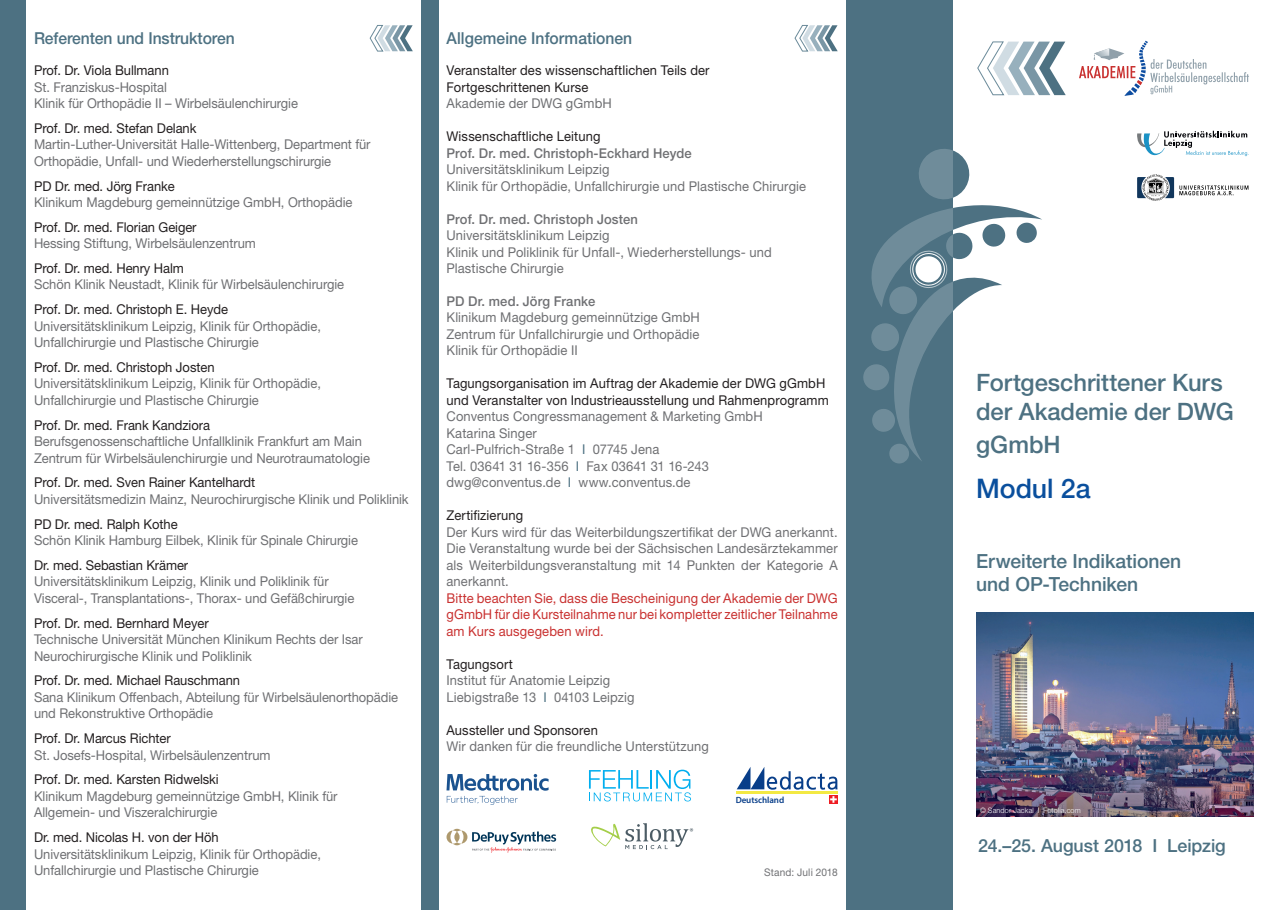
<style>
.page{position:relative;width:1280px;height:910px;background:#fff}
.page>*{position:absolute;margin:0;border:0;box-sizing:border-box;transform-origin:0 0}
.t1{font:500 27px "Helvetica Neue LT Std";color:#0a4f9d}
.t2{font:500 24px/28.8px "Helvetica Neue LT Std";color:#4d7182}
.t3{font:500 19.5px/23.4px "Helvetica Neue LT Std";color:#4d7182}
.t4{font:500 18px "Helvetica Neue LT Std";letter-spacing:-.005em;color:#4d7182}
.t5{font:500 16.5px "Helvetica Neue LT Std";letter-spacing:-.005em;color:#4d7182;scale:.95 1}
.t6{font:13.5px/16.5px "Helvetica Neue LT Std";letter-spacing:-.005em;color:#6f7073;scale:.96 1}
.t7{font:13.5px/16.5px "Helvetica Neue LT Std";letter-spacing:-.005em;color:#231f20;scale:.96 1}
.t8{font:13.5px/16.5px "Helvetica Neue LT Std";letter-spacing:.005em;color:#c93130;text-align:justify;scale:.96 1}
.t9{font:500 13.5px "Helvetica Neue LT Std";letter-spacing:.01em;color:#6f7073;scale:.96 1}
.t10{font:10.5px "Helvetica Neue LT Std";letter-spacing:.015em;color:#6f7073;scale:.96 1}
.t11{font:600 9px "Myriad Pro";letter-spacing:-.01em;color:#083e89}
.t12{font:300 7.5px "Helvetica Neue LT Std";letter-spacing:.025em;color:#fff;scale:.96 1}
.s1{color:#4d7182}
</style>
<div class="page">
<svg style="left:952px;top:145px;width:90px;height:319px"></svg>
<div style="left:846px;top:0;width:106px;height:910px;background:#4d7182"></div>
<svg style="left:977px;top:41px;width:89px;height:55px"></svg>
<img style="left:977px;top:612px;width:276px;height:204px">
<svg style="left:863px;top:149px;width:89px;height:315px"></svg>
<div style="left:0;top:0;width:26px;height:910px;background:#4d7182"></div>
<div style="left:421px;top:0;width:17px;height:910px;background:#4d7182"></div>
<svg style="left:795px;top:25px;width:43px;height:26px"></svg>
<svg style="left:370px;top:25px;width:43px;height:26px"></svg>
<svg style="left:1137px;top:131px;width:112px;height:25px"></svg>
<svg style="left:1137px;top:174px;width:111px;height:27px"></svg>
<svg style="left:1079px;top:41px;width:170px;height:55px"></svg>
<svg style="left:589px;top:770px;width:102px;height:31px"></svg>
<svg style="left:446px;top:774px;width:103px;height:31px"></svg>
<svg style="left:591px;top:823px;width:102px;height:26px"></svg>
<hr style="left:736px;top:792px;width:102px;height:2px;background:#f3e943">
<svg style="left:737px;top:767px;width:100px;height:23px"></svg>
<div style="left:829px;top:795px;width:9px;height:9px;background:#ee1d23"></div>
<svg style="left:830px;top:796px;width:7px;height:7px"></svg>
<svg style="left:446px;top:829px;width:110px;height:24px"></svg>
<p class="t5" style="left:34px;top:28px;width:213px">Referenten und Instruktoren</p>
<p class="t7" style="left:34px;top:62px;width:142px">Prof. Dr. Viola Bullmann</p>
<p class="t6" style="left:34px;top:78px;width:276px">St. Franziskus-Hospital<br>Klinik für Orthopädie II – Wirbelsäulenchirurgie</p>
<p class="t7" style="left:34px;top:120px;width:171px">Prof. Dr. med. Stefan Delank</p>
<p class="t6" style="left:34px;top:136px;width:352px">Martin-Luther-Universität Halle-Wittenberg, Department für<br>Orthopädie, Unfall- und Wiederherstellungschirurgie</p>
<p class="t7" style="left:34px;top:177px;width:148px">PD Dr. med. Jörg Franke</p>
<p class="t6" style="left:34px;top:194px;width:333px">Klinikum Magdeburg gemeinnützige GmbH, Orthopädie</p>
<p class="t7" style="left:34px;top:219px;width:171px">Prof. Dr. med. Florian Geiger</p>
<p class="t6" style="left:34px;top:235px;width:233px">Hessing Stiftung, Wirbelsäulenzentrum</p>
<p class="t7" style="left:34px;top:260px;width:158px">Prof. Dr. med. Henry Halm</p>
<p class="t6" style="left:34px;top:276px;width:325px">Schön Klinik Neustadt, Klinik für Wirbelsäulenchirurgie</p>
<p class="t7" style="left:34px;top:301px;width:204px">Prof. Dr. med. Christoph E. Heyde</p>
<p class="t6" style="left:34px;top:317px;width:300px">Universitätsklinikum Leipzig, Klinik für Orthopädie,<br>Unfallchirurgie und Plastische Chirurgie</p>
<p class="t7" style="left:34px;top:359px;width:190px">Prof. Dr. med. Christoph Josten</p>
<p class="t6" style="left:34px;top:375px;width:300px">Universitätsklinikum Leipzig, Klinik für Orthopädie,<br>Unfallchirurgie und Plastische Chirurgie</p>
<p class="t7" style="left:34px;top:416px;width:185px">Prof. Dr. med. Frank Kandziora</p>
<p class="t6" style="left:34px;top:433px;width:351px">Berufsgenossenschaftliche Unfallklinik Frankfurt am Main<br>Zentrum für Wirbelsäulenchirurgie und Neurotraumatologie</p>
<p class="t7" style="left:34px;top:474px;width:232px">Prof. Dr. med. Sven Rainer Kantelhardt</p>
<p class="t6" style="left:34px;top:491px;width:392px">Universitätsmedizin Mainz, Neurochirurgische Klinik und Poliklinik</p>
<p class="t7" style="left:34px;top:515px;width:151px">PD Dr. med. Ralph Kothe</p>
<p class="t6" style="left:34px;top:532px;width:339px">Schön Klinik Hamburg Eilbek, Klinik für Spinale Chirurgie</p>
<p class="t7" style="left:34px;top:557px;width:162px">Dr. med. Sebastian Krämer</p>
<p class="t6" style="left:34px;top:573px;width:335px">Universitätsklinikum Leipzig, Klinik und Poliklinik für<br>Visceral-, Transplantations-, Thorax- und Gefäßchirurgie</p>
<p class="t7" style="left:34px;top:614px;width:183px">Prof. Dr. med. Bernhard Meyer</p>
<p class="t6" style="left:34px;top:631px;width:344px">Technische Universität München Klinikum Rechts der Isar<br>Neurochirurgische Klinik und Poliklinik</p>
<p class="t7" style="left:34px;top:672px;width:216px">Prof. Dr. med. Michael Rauschmann</p>
<p class="t6" style="left:34px;top:689px;width:381px">Sana Klinikum Offenbach, Abteilung für Wirbelsäulenorthopädie und Rekonstruktive Orthopädie</p>
<p class="t7" style="left:34px;top:730px;width:144px">Prof. Dr. Marcus Richter</p>
<p class="t6" style="left:34px;top:746px;width:248px">St. Josefs-Hospital, Wirbelsäulenzentrum</p>
<p class="t7" style="left:34px;top:771px;width:194px">Prof. Dr. med. Karsten Ridwelski</p>
<p class="t6" style="left:34px;top:788px;width:318px">Klinikum Magdeburg gemeinnützige GmbH, Klinik für<br>Allgemein- und Viszeralchirurgie</p>
<p class="t7" style="left:34px;top:829px;width:194px">Dr. med. Nicolas H. von der Höh</p>
<p class="t6" style="left:34px;top:845px;width:300px">Universitätsklinikum Leipzig, Klinik für Orthopädie,<br>Unfallchirurgie und Plastische Chirurgie</p>
<p class="t5" style="left:446px;top:28px;width:197px">Allgemeine Informationen</p>
<p class="t7" style="left:446px;top:62px;width:276px">Veranstalter des wissenschaftlichen Teils der<br>Fortgeschrittenen Kurse</p>
<p class="t6" style="left:446px;top:95px;width:174px">Akademie der DWG gGmbH</p>
<p class="t7" style="left:446px;top:128px;width:162px">Wissenschaftliche Leitung</p>
<p class="t9" style="left:446px;top:145px;width:257px">Prof. Dr. med. Christoph-Eckhard Heyde</p>
<p class="t6" style="left:446px;top:161px;width:376px">Universitätsklinikum Leipzig<br>Klinik für Orthopädie, Unfallchirurgie und Plastische Chirurgie</p>
<p class="t9" style="left:446px;top:211px;width:201px">Prof. Dr. med. Christoph Josten</p>
<p class="t6" style="left:446px;top:227px;width:340px">Universitätsklinikum Leipzig<br>Klinik und Poliklinik für Unfall-, Wiederherstellungs- und<br>Plastische Chirurgie</p>
<p class="t9" style="left:446px;top:293px;width:156px">PD Dr. med. Jörg Franke</p>
<p class="t6" style="left:446px;top:309px;width:265px;text-align:justify">Klinikum Magdeburg gemeinnützige GmbH Zentrum für Unfallchirurgie und Orthopädie Klinik für Orthopädie II</p>
<p class="t7" style="left:446px;top:375px;width:400px">Tagungsorganisation im Auftrag der Akademie der DWG gGmbH und Veranstalter von Industrieausstellung und Rahmenprogramm</p>
<p class="t6" style="left:446px;top:408px;width:331px">Conventus Congressmanagement &amp; Marketing GmbH Katarina Singer<br>Carl-Pulfrich-Straße 1 <span class="s1">I</span> 07745 Jena<br>Tel. 03641 31 16-356 <span class="s1">I</span> Fax 03641 31 16-243 dwg@conventus.de <span class="s1">I</span> www.conventus.de</p>
<p class="t7" style="left:446px;top:507px;width:82px">Zertifizierung</p>
<p class="t6" style="left:446px;top:524px;width:409px;text-align:justify">Der Kurs wird für das Weiterbildungszertifikat der DWG anerkannt.<br>Die Veranstaltung wurde bei der Sächsischen Landesärztekammer als Weiterbildungsveranstaltung mit 14 Punkten der Kategorie A anerkannt.</p>
<p class="t8" style="left:446px;top:590px;width:409px">Bitte beachten Sie, dass die Bescheinigung der Akademie der DWG gGmbH für die Kursteilnahme nur bei kompletter zeitlicher Teilnahme am Kurs ausgegeben wird.</p>
<p class="t7" style="left:446px;top:656px;width:71px">Tagungsort</p>
<p class="t6" style="left:446px;top:672px;width:197px">Institut für Anatomie Leipzig<br>Liebigstraße 13 <span class="s1">I</span> 04103 Leipzig</p>
<p class="t7" style="left:446px;top:722px;width:159px">Aussteller und Sponsoren</p>
<p class="t6" style="left:446px;top:738px;width:275px">Wir danken für die freundliche Unterstützung</p>
<p class="t11" style="left:736px;top:794px;width:50px">Deutschland</p>
<p class="t10" style="left:764px;top:866px;width:78px">Stand: Juli 2018</p>
<h2 class="t2" style="left:976px;top:368px;width:259px">Fortgeschrittener Kurs der Akademie der DWG</h2>
<h2 class="t2" style="left:976px;top:429px;width:86px">gGmbH</h2>
<h1 class="t1" style="left:976px;top:472px;width:116px">Modul 2a</h1>
<h3 class="t3" style="left:976px;top:549px;width:207px">Erweiterte Indikationen und OP-Techniken</h3>
<p class="t12" style="left:980px;top:806px;width:106px">© Sandor Jackal I Fotolia.com</p>
<h3 class="t4" style="left:978px;top:835px;width:249px">24.–25. August 2018 I Leipzig</h3>
</div>
